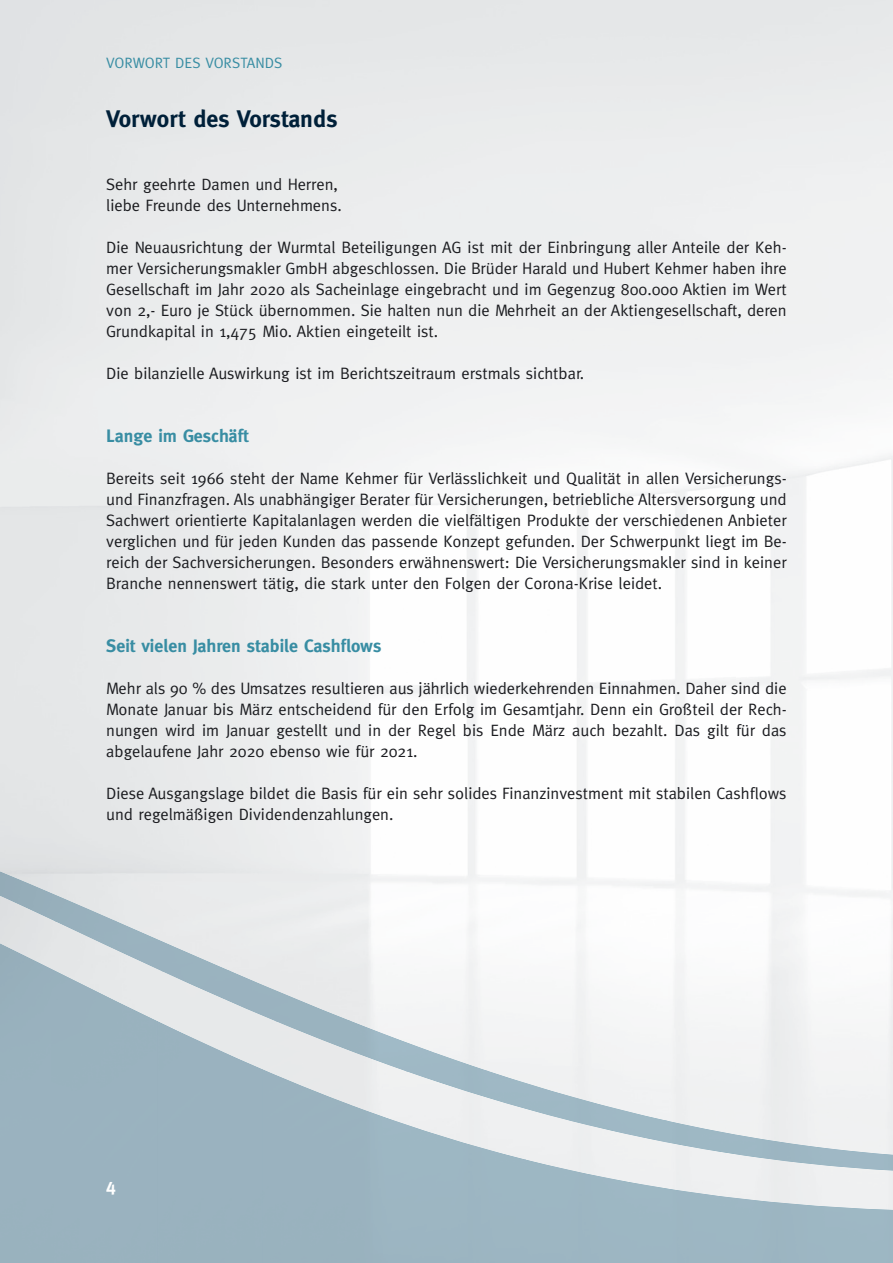
<style>
.page{position:relative;width:893px;height:1263px;background:#fff}
.page>*{position:absolute;margin:0;border:0;box-sizing:border-box;transform-origin:0 0}
.t1{font:700 24px "Meta";color:#002039}
.t2{font:700 18px "Meta";color:#388da3}
.t3{font:18px "Meta Bold Caps";color:#fff}
.t4{font:16.5px/21px "Meta";color:#1b1c20;text-align:justify}
.t5{font:15px "Meta";color:#388da3}
</style>
<div class="page">
<img style="left:0;top:871px;width:117px;height:51px">
<img style="left:55px;top:921px;width:176px;height:50px">
<img style="left:161px;top:970px;width:190px;height:51px">
<img style="left:275px;top:1021px;width:214px;height:50px">
<img style="left:405px;top:1071px;width:263px;height:50px">
<img style="left:569px;top:1120px;width:324px;height:39px">
<img style="left:262px;top:1069px;width:106px;height:194px">
<img style="left:367px;top:1111px;width:159px;height:152px">
<img style="left:525px;top:1159px;width:368px;height:104px">
<p class="t5" style="left:106px;top:54px;width:178px">VORWORT DES VORSTANDS</p>
<h1 class="t1" style="left:106px;top:105px;width:233px">Vorwort des Vorstands</h1>
<p class="t4" style="left:106px;top:174px;width:237px">Sehr geehrte Damen und Herren, liebe Freunde des Unternehmens.</p>
<p class="t4" style="left:106px;top:237px;width:682px">Die Neuausrichtung der Wurmtal Beteiligungen AG ist mit der Einbringung aller Anteile der Keh&shy;mer Versicherungsmakler GmbH abgeschlossen. Die Brüder Harald und Hubert Kehmer haben ihre Gesellschaft im Jahr 2020 als Sacheinlage eingebracht und im Gegenzug 800.000 Aktien im Wert von 2,- Euro je Stück übernommen. Sie halten nun die Mehrheit an der Aktiengesellschaft, deren Grundkapital in 1,475 Mio. Aktien eingeteilt ist.</p>
<p class="t4" style="left:106px;top:363px;width:480px">Die bilanzielle Auswirkung ist im Berichtszeitraum erstmals sichtbar.</p>
<p class="t2" style="left:106px;top:426px;width:144px">Lange im Geschäft</p>
<p class="t4" style="left:106px;top:468px;width:682px">Bereits seit 1966 steht der Name Kehmer für Verlässlichkeit und Qualität in allen Versicherungs&shy;und Finanzfragen. Als unabhängiger Berater für Versicherungen, betriebliche Altersversorgung und Sachwert orientierte Kapitalanlagen werden die vielfältigen Produkte der verschiedenen Anbieter verglichen und für jeden Kunden das passende Konzept gefunden. Der Schwerpunkt liegt im Be&shy;reich der Sachversicherungen. Besonders erwähnenswert: Die Versicherungsmakler sind in keiner Branche nennenswert tätig, die stark unter den Folgen der Corona-Krise leidet.</p>
<p class="t2" style="left:106px;top:636px;width:277px">Seit vielen Jahren stabile Cashflows</p>
<p class="t4" style="left:106px;top:678px;width:682px">Mehr als 90 % des Umsatzes resultieren aus jährlich wiederkehrenden Einnahmen. Daher sind die Monate Januar bis März entscheidend für den Erfolg im Gesamtjahr. Denn ein Großteil der Rech&shy;nungen wird im Januar gestellt und in der Regel bis Ende März auch bezahlt. Das gilt für das abgelaufene Jahr 2020 ebenso wie für 2021.</p>
<p class="t4" style="left:106px;top:783px;width:682px">Diese Ausgangslage bildet die Basis für ein sehr solides Finanzinvestment mit stabilen Cashflows und regelmäßigen Dividendenzahlungen.</p>
<p class="t3" style="left:106px;top:1177px;width:11px">4</p>
</div>
